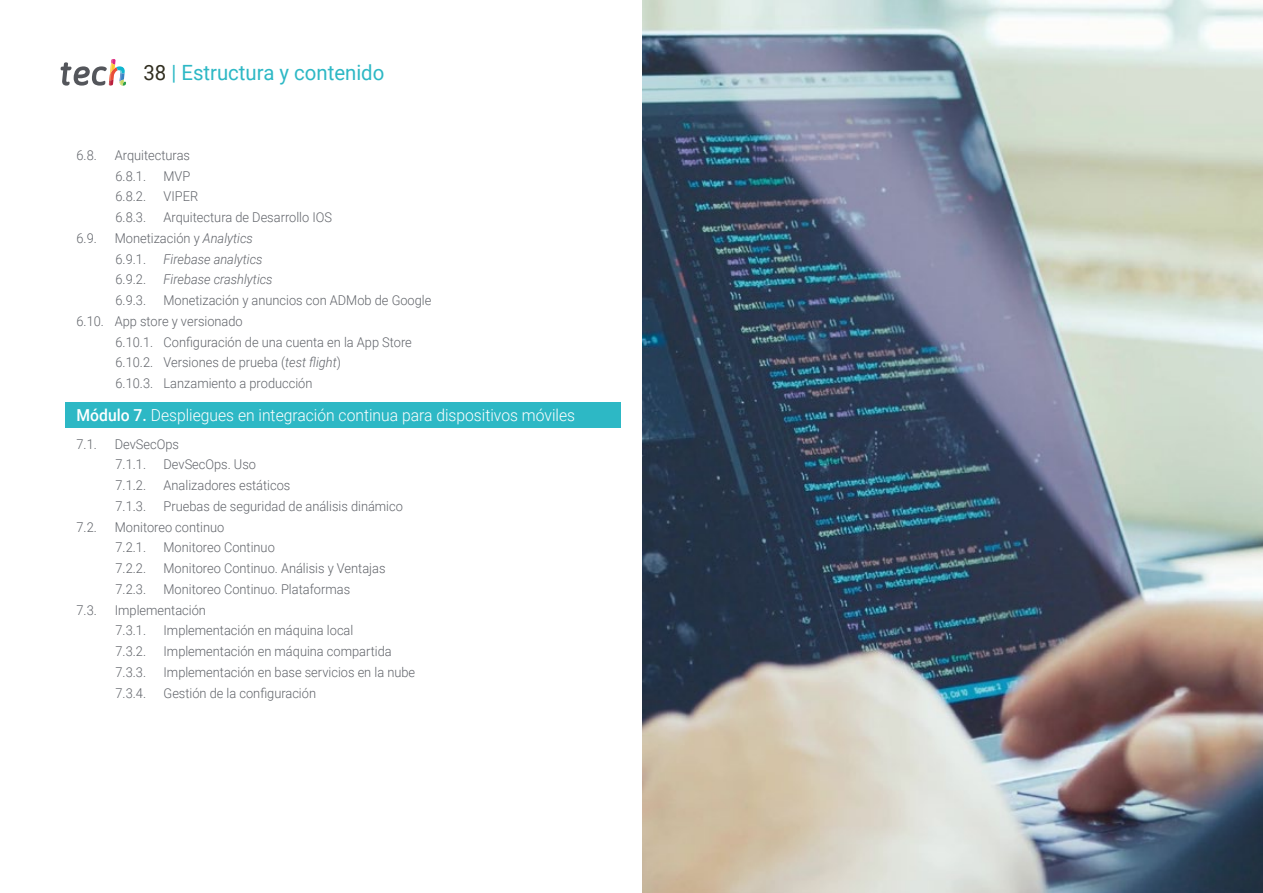
<style>
.page{position:relative;width:1263px;height:893px;background:#fff}
.page>*{position:absolute;margin:0;border:0;box-sizing:border-box;transform-origin:0 0}
.t1{font:21px "Roboto";color:#2db8c5}
.t2{font:300 16.5px "Roboto";color:#fff;scale:.95 1}
.t3{font:300 13.5px/20.7px "Roboto";color:#61646a;scale:.95 1}
.t4{font:italic 300 13.5px "Roboto";color:#61646a;scale:.95 1}
.s1{color:#312e20}
.s2{font-style:italic}
.s3{font-weight:500}
</style>
<div class="page">
<svg style="left:61px;top:59px;width:65px;height:27px"></svg>
<div style="left:65px;top:403px;width:556px;height:25px;background:#2db8c5"></div>
<img style="left:642px;top:0;width:621px;height:893px">
<h1 class="t1" style="left:144px;top:57px;width:242px"><span class="s1">38</span> | Estructura y contenido</h1>
<p class="t3" style="left:77px;top:144px;width:23px">6.8.</p>
<p class="t3" style="left:115px;top:144px;width:81px">Arquitecturas<br>6.8.1.</p>
<p class="t3" style="left:164px;top:165px;width:30px">MVP</p>
<p class="t3" style="left:116px;top:186px;width:34px">6.8.2.</p>
<p class="t3" style="left:164px;top:186px;width:38px">VIPER</p>
<p class="t3" style="left:116px;top:207px;width:34px">6.8.3.</p>
<p class="t3" style="left:164px;top:207px;width:179px">Arquitectura de Desarrollo IOS</p>
<p class="t3" style="left:77px;top:227px;width:23px">6.9.</p>
<p class="t3" style="left:115px;top:227px;width:147px">Monetización y <span class="s2">Analytics<br></span>6.9.1.</p>
<p class="t4" style="left:164px;top:249px;width:106px">Firebase analytics</p>
<p class="t3" style="left:116px;top:269px;width:34px">6.9.2.</p>
<p class="t4" style="left:164px;top:270px;width:116px">Firebase crashlytics</p>
<p class="t3" style="left:116px;top:290px;width:34px">6.9.3.</p>
<p class="t3" style="left:77px;top:290px;width:375px;text-indent:87px">Monetización y anuncios con ADMob de Google<br>6.10. App store y versionado</p>
<p class="t3" style="left:116px;top:331px;width:313px">6.10.1. Configuración de una cuenta en la App Store<br>6.10.2. Versiones de prueba (<span class="s2">test flight</span>)<br>6.10.3. Lanzamiento a producción</p>
<p class="t2" style="left:77px;top:404px;width:526px"><span class="s3">Módulo 7.</span> Despliegues en integración continua para dispositivos móviles</p>
<p class="t3" style="left:77px;top:433px;width:23px">7.1.</p>
<p class="t3" style="left:115px;top:433px;width:69px">DevSecOps<br>7.1.1.</p>
<p class="t3" style="left:164px;top:454px;width:99px">DevSecOps. Uso</p>
<p class="t3" style="left:116px;top:474px;width:34px">7.1.2.</p>
<p class="t3" style="left:164px;top:474px;width:135px">Analizadores estáticos</p>
<p class="t3" style="left:116px;top:495px;width:34px">7.1.3.</p>
<p class="t3" style="left:164px;top:495px;width:253px">Pruebas de seguridad de análisis dinámico</p>
<p class="t3" style="left:77px;top:516px;width:23px">7.2.</p>
<p class="t3" style="left:115px;top:516px;width:117px">Monitoreo continuo<br>7.2.1.</p>
<p class="t3" style="left:164px;top:537px;width:119px">Monitoreo Continuo</p>
<p class="t3" style="left:116px;top:557px;width:34px">7.2.2.</p>
<p class="t3" style="left:164px;top:557px;width:235px">Monitoreo Continuo. Análisis y Ventajas</p>
<p class="t3" style="left:116px;top:578px;width:34px">7.2.3.</p>
<p class="t3" style="left:164px;top:578px;width:198px">Monitoreo Continuo. Plataformas</p>
<p class="t3" style="left:77px;top:599px;width:23px">7.3.</p>
<p class="t3" style="left:115px;top:599px;width:97px">Implementación<br>7.3.1.</p>
<p class="t3" style="left:164px;top:620px;width:201px">Implementación en máquina local</p>
<p class="t3" style="left:116px;top:640px;width:34px">7.3.2.</p>
<p class="t3" style="left:164px;top:640px;width:242px">Implementación en máquina compartida</p>
<p class="t3" style="left:116px;top:661px;width:34px">7.3.3.</p>
<p class="t3" style="left:164px;top:661px;width:266px">Implementación en base servicios en la nube</p>
<p class="t3" style="left:116px;top:682px;width:34px">7.3.4.</p>
<p class="t3" style="left:164px;top:682px;width:162px">Gestión de la configuración</p>
</div>
